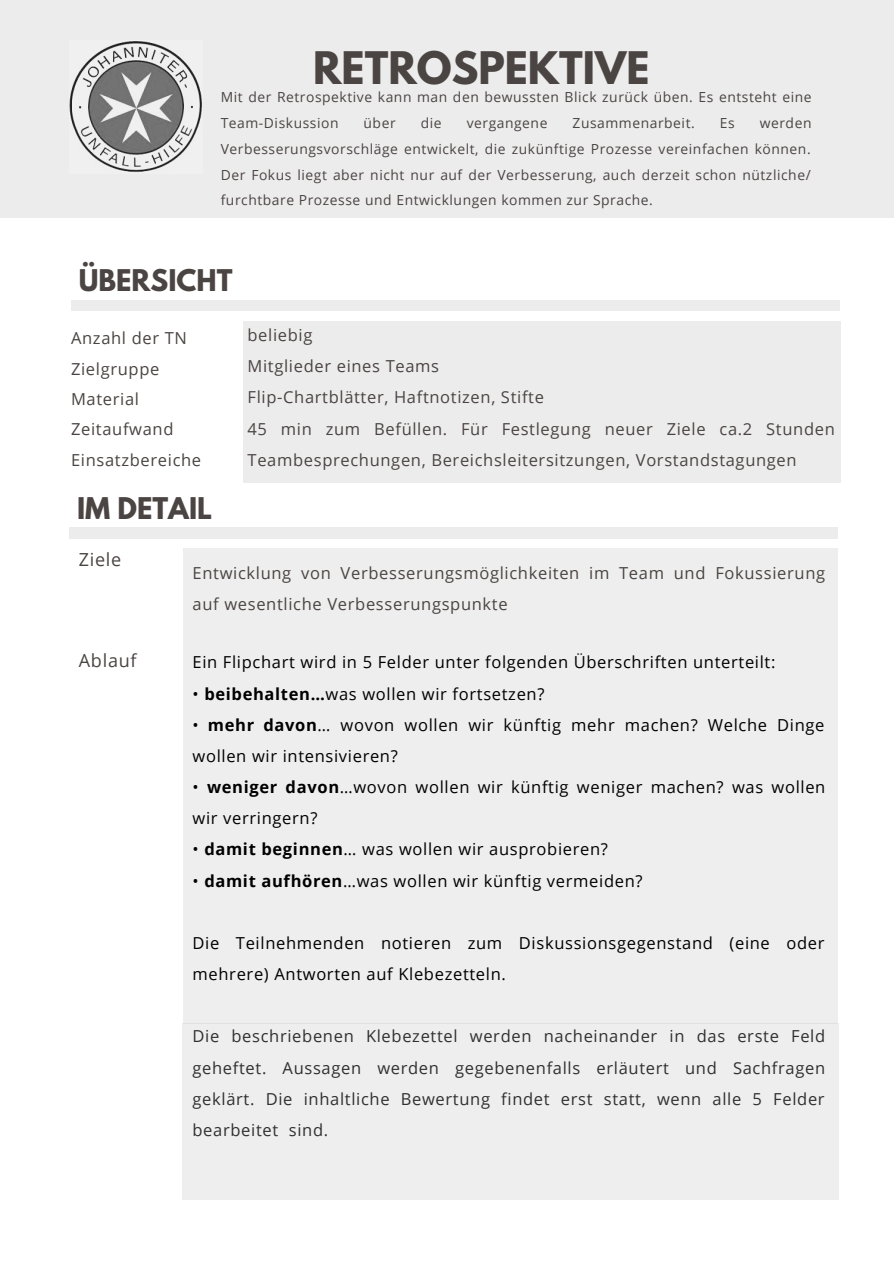
<style>
.page{position:relative;width:894px;height:1264px;background:#fff}
.page>*{position:absolute;margin:0;border:0;box-sizing:border-box;transform-origin:0 0}
.t1{font:700 39.75px "League Spartan";color:#4a4442}
.t2{font:700 26.55px "League Spartan";color:#4a4442}
.t3{font:18px "Open Sans";letter-spacing:.04em;color:#4a4442}
.t4{font:16.5px/31.2px "Open Sans";letter-spacing:.04em;color:#000}
.t5{font:16.5px/30.5px "Open Sans";letter-spacing:.04em;color:#4a4442}
.t6{font:13.8px/25.8px "Open Sans";letter-spacing:.04em;color:#4a4442}
.s1{font-weight:700}
</style>
<div class="page">
<div style="left:71px;top:300px;width:768px;height:10px;background:#edeced"></div>
<div style="left:0;top:0;width:893px;height:217px;background:#edeced"></div>
<img style="left:69px;top:41px;width:133px;height:131px">
<div style="left:243px;top:321px;width:596px;height:161px;background:#edeced"></div>
<div style="left:69px;top:528px;width:768px;height:10px;background:#edeced"></div>
<div style="left:183px;top:548px;width:654px;height:475px;background:#eee"></div>
<div style="left:182px;top:1023px;width:656px;height:176px;background:#eee"></div>
<h1 class="t1" style="left:313px;top:48px;width:337px">RETROSPEKTIVE</h1>
<p class="t6" style="left:221px;top:84px;width:592px">Mit der Retrospektive kann man den bewussten Blick zurück üben. Es entsteht eine<br>Team-Diskussion</p>
<p class="t6" style="left:221px;top:110px;width:592px;text-align:justify;text-indent:539px">werden Verbesserungsvorschläge entwickelt, die zukünftige Prozesse vereinfachen können.<br>Der Fokus liegt aber nicht nur auf der Verbesserung, auch derzeit schon nützliche/ furchtbare Prozesse und Entwicklungen kommen zur Sprache.</p>
<p class="t6" style="left:363px;top:110px;width:34px">über</p>
<p class="t6" style="left:420px;top:110px;width:22px">die</p>
<p class="t6" style="left:466px;top:110px;width:82px">vergangene</p>
<p class="t6" style="left:572px;top:110px;width:124px">Zusammenarbeit.</p>
<p class="t6" style="left:719px;top:110px;width:16px">Es</p>
<h2 class="t2" style="left:79px;top:267px;width:155px">ÜBERSICHT</h2>
<p class="t5" style="left:71px;top:322px;width:132px">Anzahl der TN<br>Zielgruppe<br>Material<br>Zeitaufwand<br>Einsatzbereiche</p>
<p class="t5" style="left:247px;top:319px;width:588px;line-height:31px">beliebig<br>Mitglieder eines Teams<br>Flip-Chartblätter, Haftnotizen, Stifte<br>45 min zum Befüllen. Für Festlegung neuer Ziele ca.2 Stunden Teambesprechungen, Bereichsleitersitzungen, Vorstandstagungen</p>
<h2 class="t2" style="left:77px;top:495px;width:136px">IM DETAIL</h2>
<p class="t3" style="left:79px;top:546px;width:44px">Ziele</p>
<p class="t5" style="left:192px;top:556px;width:634px;line-height:31.2px">Entwicklung von Verbesserungsmöglichkeiten im Team und Fokussierung auf wesentliche Verbesserungspunkte</p>
<p class="t4" style="left:192px;top:646px;width:584px">Ein Flipchart wird in 5 Felder unter folgenden Überschriften unterteilt:</p>
<p class="t4" style="left:192px;top:677px;width:353px">• <span class="s1">beibehalten…</span>was wollen wir fortsetzen?</p>
<p class="t4" style="left:192px;top:708px;width:633px">• <span class="s1">mehr davon</span>… wovon wollen wir künftig mehr machen? Welche Dinge wollen wir intensivieren?</p>
<p class="t4" style="left:192px;top:771px;width:634px">• <span class="s1">weniger davon</span>…wovon wollen wir künftig weniger machen? was wollen wir verringern?</p>
<p class="t4" style="left:192px;top:833px;width:417px">• <span class="s1">damit beginnen</span>… was wollen wir ausprobieren?</p>
<p class="t4" style="left:192px;top:864px;width:451px">• <span class="s1">damit aufhören</span>…was wollen wir künftig vermeiden?</p>
<p class="t3" style="left:79px;top:648px;width:59px">Ablauf</p>
<p class="t4" style="left:192px;top:926px;width:633px">Die Teilnehmenden notieren zum Diskussionsgegenstand (eine oder mehrere) Antworten auf Klebezetteln.</p>
<p class="t4" style="left:192px;top:1020px;width:634px;text-align:justify">Die beschriebenen Klebezettel werden nacheinander in das erste Feld geheftet. Aussagen werden gegebenenfalls erläutert und Sachfragen geklärt. Die inhaltliche Bewertung findet erst statt, wenn alle 5 Felder bearbeitet sind.</p>
</div>
